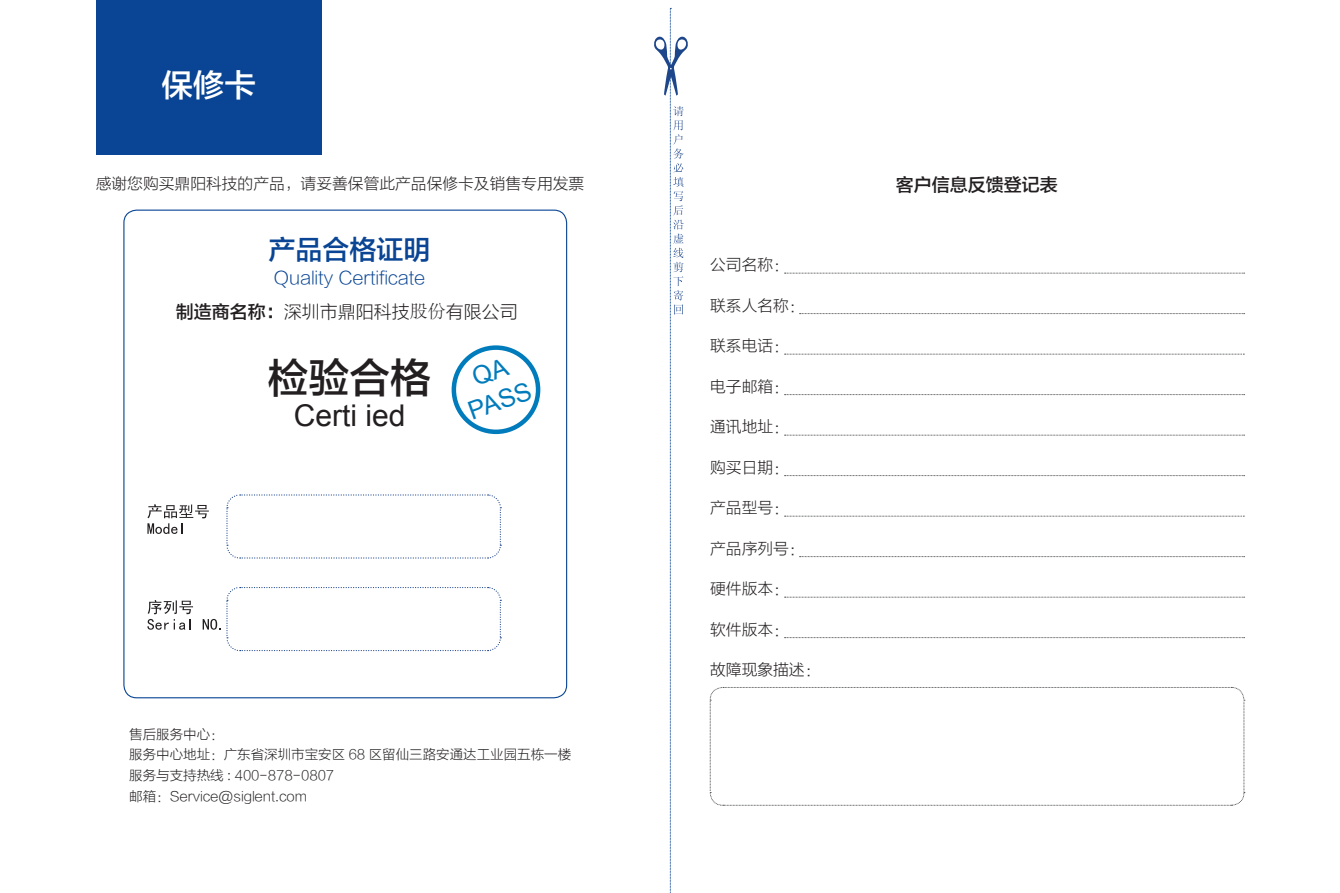
<style>
.page{position:relative;width:1340px;height:893px;background:#fff}
.page>*{position:absolute;margin:0;border:0;box-sizing:border-box;transform-origin:0 0}
.t1{font:40.73px "FZLTZHK GBK1 0";color:#231f20}
.t2{font:31.5px "FZLTZHK GBK1 0";color:#fff}
.t3{font:29.93px "Arial";color:#231f20}
.t4{font:27px "FZLTZHK GBK1 0";color:#094594}
.t5{font:25.2px/30.4px "Arial";color:#007bbc;text-align:center}
.t6{font:18px/34px "FZLTKHK GBK1 0";color:#094594;text-align:center}
.t7{font:18px "FZLTZHK GBK1 0";color:#231f20}
.t8{font:15.75px "FZLTKHK GBK1 0";color:#231f20}
.t9{font:13.5px/20.7px "FZLTKHK GBK1 0";color:#231f20}
.s1{font-family:"FZLTZHK GBK1 0";color:#231f20}
.s2{color:#231f20}
.s3{font-family:"Adobe Song Std";font-weight:300;color:#231f20}
</style>
<div class="page">
<div style="left:451px;top:345px;width:89px;height:89px;border:4px solid #007bbc;border-radius:50%"></div>
<svg style="left:147px;top:504px;width:62px;height:30px"></svg>
<svg style="left:147px;top:600px;width:46px;height:30px"></svg>
<svg style="left:203px;top:619px;width:17px;height:11px"></svg>
<svg style="left:226px;top:494px;width:275px;height:65px"></svg>
<svg style="left:226px;top:587px;width:275px;height:65px"></svg>
<svg style="left:784px;top:273px;width:460px;height:1px"></svg>
<svg style="left:799px;top:313px;width:445px;height:1px"></svg>
<svg style="left:784px;top:354px;width:460px;height:1px"></svg>
<svg style="left:784px;top:394px;width:460px;height:1px"></svg>
<svg style="left:784px;top:435px;width:460px;height:1px"></svg>
<svg style="left:784px;top:475px;width:460px;height:1px"></svg>
<svg style="left:784px;top:516px;width:460px;height:1px"></svg>
<svg style="left:799px;top:556px;width:445px;height:1px"></svg>
<svg style="left:784px;top:597px;width:460px;height:1px"></svg>
<svg style="left:784px;top:637px;width:460px;height:1px"></svg>
<svg style="left:709px;top:687px;width:535px;height:119px"></svg>
<svg style="left:654px;top:8px;width:34px;height:885px"></svg>
<div style="left:96px;top:0;width:226px;height:154px;background:#094594"></div>
<h2 class="t2" style="left:161px;top:68px;width:96px">保修卡</h2>
<p class="t8" style="left:96px;top:175px;width:490px">感谢您购买鼎阳科技的产品，请妥善保管此产品保修卡及销售专用发票</p>
<p class="t7" style="left:895px;top:175px;width:163px">客户信息反馈登记表</p>
<h3 class="t4" style="left:268px;top:235px;width:163px">产品合格证明</h3>
<p class="t6" style="left:176px;top:261px;width:344px">Quality Certificate<br><span class="s1">制造商名称：</span><span class="s2">深圳市鼎阳科技</span><span class="s3">股份</span><span class="s2">有限公司</span></p>
<h1 class="t1" style="left:268px;top:356px;width:165px">检验合格</h1>
<h3 class="t3" style="left:294px;top:396px;width:113px">Certi ied</h3>
<h3 class="t5" style="left:454px;top:369px;width:67px;rotate:-20deg">QA<br>PASS</h3>
<p class="t9" style="left:129px;top:724px;width:443px">售后服务中心：<br>服务中心地址：广东省深圳市宝安区 68 区留仙三路安通达工业园五栋一楼服务与支持热线 : 400-878-0807<br>邮箱：Service@siglent.com</p>
<p class="t8" style="left:710px;top:256px;width:80px">公司名称：</p>
<p class="t8" style="left:710px;top:297px;width:96px">联系人名称：</p>
<p class="t8" style="left:710px;top:337px;width:80px">联系电话：</p>
<p class="t8" style="left:710px;top:378px;width:80px">电子邮箱：</p>
<p class="t8" style="left:710px;top:418px;width:80px">通讯地址：</p>
<p class="t8" style="left:710px;top:459px;width:80px">购买日期：</p>
<p class="t8" style="left:710px;top:499px;width:80px">产品型号：</p>
<p class="t8" style="left:710px;top:540px;width:96px">产品序列号：</p>
<p class="t8" style="left:710px;top:580px;width:80px">硬件版本：</p>
<p class="t8" style="left:710px;top:621px;width:80px">软件版本：</p>
<p class="t8" style="left:710px;top:661px;width:112px">故障现象描述：</p>
</div>
